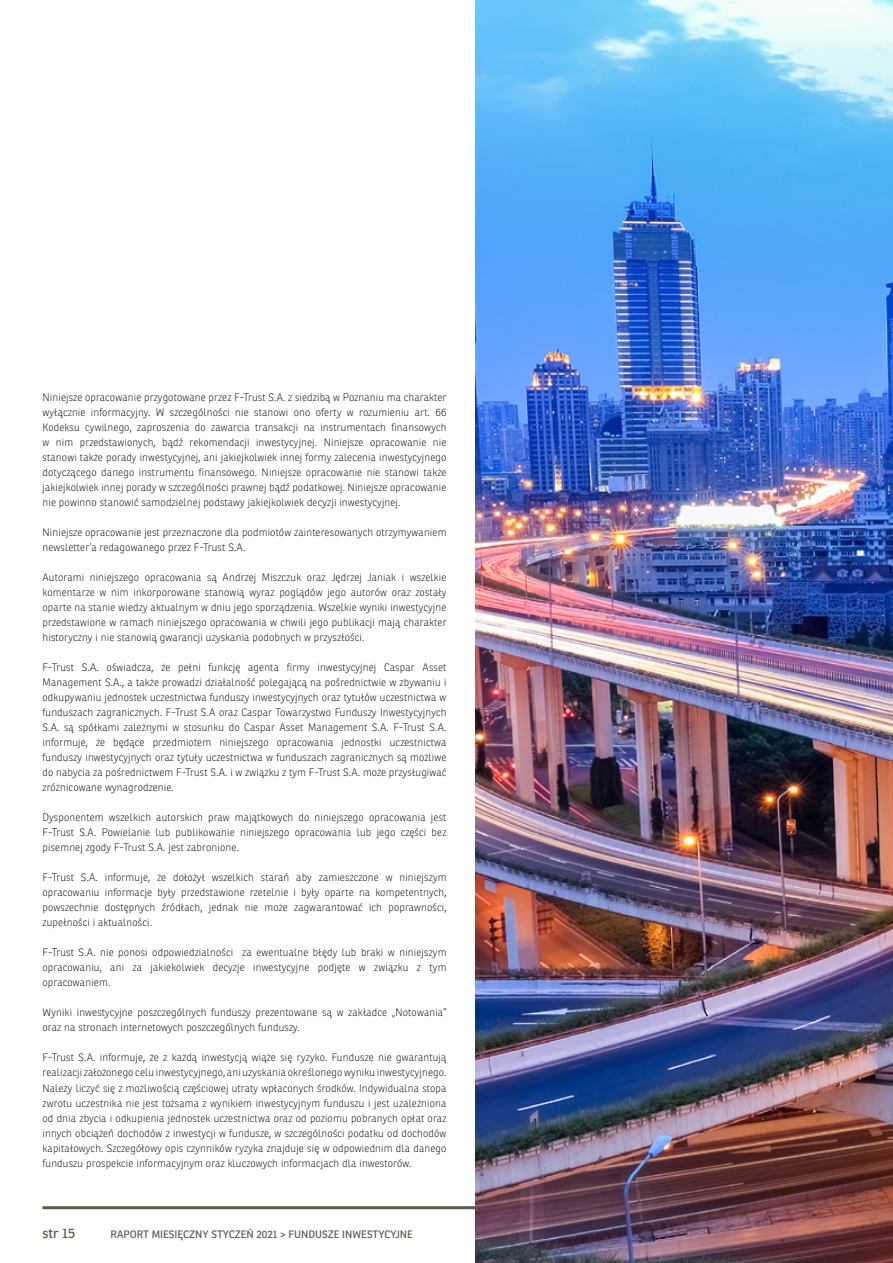
<style>
.page{position:relative;width:893px;height:1263px;background:#fff}
.page>*{position:absolute;margin:0;border:0;box-sizing:border-box;transform-origin:0 0}
.t1{font:13.5px "Ronnia";color:#5e5b4d}
.t2{font:100 10.5px/15px "Ronnia";letter-spacing:.015em;color:#000;text-align:justify}
.t3{font:10.5px "Ronnia";color:#5e5b4d}
</style>
<div class="page">
<hr style="left:43px;top:1206px;width:807px;height:3px;background:#5e5b4d">
<img style="left:475px;top:0;width:418px;height:1263px">
<p class="t2" style="left:43px;top:390px;width:405px">Niniejsze opracowanie przygotowane przez F-Trust S.A. z siedzibą w Poznaniu ma charakter wyłącznie informacyjny. W szczególności nie stanowi ono oferty w rozumieniu art. 66<br>Kodeksu cywilnego, zaproszenia do zawarcia transakcji na instrumentach finansowych w nim przedstawionych, bądź rekomendacji inwestycyjnej. Niniejsze opracowanie nie stanowi także porady inwestycyjnej, ani jakiejkolwiek innej formy zalecenia inwestycyjnego dotyczącego danego instrumentu finansowego. Niniejsze opracowanie nie stanowi także jakiejkolwiek innej porady w szczególności prawnej bądź podatkowej. Niniejsze opracowanie nie powinno stanowić samodzielnej podstawy jakiejkolwiek decyzji inwestycyjnej.</p>
<p class="t2" style="left:43px;top:525px;width:405px">Niniejsze opracowanie jest przeznaczone dla podmiotów zainteresowanych otrzymywaniem newsletter’a redagowanego przez F-Trust S.A.</p>
<p class="t2" style="left:43px;top:570px;width:405px">Autorami niniejszego opracowania są Andrzej Miszczuk oraz Jędrzej Janiak i wszelkie komentarze w nim inkorporowane stanowią wyraz poglądów jego autorów oraz zostały oparte na stanie wiedzy aktualnym w dniu jego sporządzenia. Wszelkie wyniki inwestycyjne przedstawione w ramach niniejszego opracowania w chwili jego publikacji mają charakter historyczny i nie stanowią gwarancji uzyskania podobnych w przyszłości.</p>
<p class="t2" style="left:43px;top:660px;width:405px">F-Trust S.A. oświadcza, że pełni funkcję agenta firmy inwestycyjnej Caspar Asset Management S.A., a także prowadzi działalność polegającą na pośrednictwie w zbywaniu i odkupywaniu jednostek uczestnictwa funduszy inwestycyjnych oraz tytułów uczestnictwa w funduszach zagranicznych. F-Trust S.A oraz Caspar Towarzystwo Funduszy Inwestycyjnych S.A. są spółkami zależnymi w stosunku do Caspar Asset Management S.A. F-Trust S.A. informuje, że będące przedmiotem niniejszego opracowania jednostki uczestnictwa funduszy inwestycyjnych oraz tytuły uczestnictwa w funduszach zagranicznych są możliwe do nabycia za pośrednictwem F-Trust S.A. i w związku z tym F-Trust S.A. może przysługiwać zróżnicowane wynagrodzenie.</p>
<p class="t2" style="left:43px;top:810px;width:405px">Dysponentem wszelkich autorskich praw majątkowych do niniejszego opracowania jest F-Trust S.A. Powielanie lub publikowanie niniejszego opracowania lub jego części bez pisemnej zgody F-Trust S.A. jest zabronione.</p>
<p class="t2" style="left:43px;top:870px;width:405px">F-Trust S.A. informuje, że dołożył wszelkich starań aby zamieszczone w niniejszym opracowaniu informacje były przedstawione rzetelnie i były oparte na kompetentnych, powszechnie dostępnych źródłach, jednak nie może zagwarantować ich poprawności, zupełności i aktualności.</p>
<p class="t2" style="left:43px;top:945px;width:405px">F-Trust S.A. nie ponosi odpowiedzialności za ewentualne błędy lub braki w niniejszym opracowaniu, ani za jakiekolwiek decyzje inwestycyjne podjęte w związku z tym opracowaniem.</p>
<p class="t2" style="left:43px;top:1005px;width:405px">Wyniki inwestycyjne poszczególnych funduszy prezentowane są w zakładce „Notowania” oraz na stronach internetowych poszczególnych funduszy.</p>
<p class="t2" style="left:43px;top:1050px;width:405px">F-Trust S.A. informuje, że z każdą inwestycją wiąże się ryzyko. Fundusze nie gwarantują realizacji założonego celu inwestycyjnego, ani uzyskania określonego wyniku inwestycyjnego.<br>Należy liczyć się z możliwością częściowej utraty wpłaconych środków. Indywidualna stopa zwrotu uczestnika nie jest tożsama z wynikiem inwestycyjnym funduszu i jest uzależniona od dnia zbycia i odkupienia jednostek uczestnictwa oraz od poziomu pobranych opłat oraz innych obciążeń dochodów z inwestycji w fundusze, w szczególności podatku od dochodów kapitałowych. Szczegółowy opis czynników ryzyka znajduje się w odpowiednim dla danego funduszu prospekcie informacyjnym oraz kluczowych informacjach dla inwestorów.</p>
<p class="t1" style="left:43px;top:1225px;width:34px">str 15</p>
<p class="t3" style="left:111px;top:1228px;width:304px">RAPORT MIESIĘCZNY STYCZEŃ 2021 &gt; FUNDUSZE INWESTYCYJNE</p>
</div>
